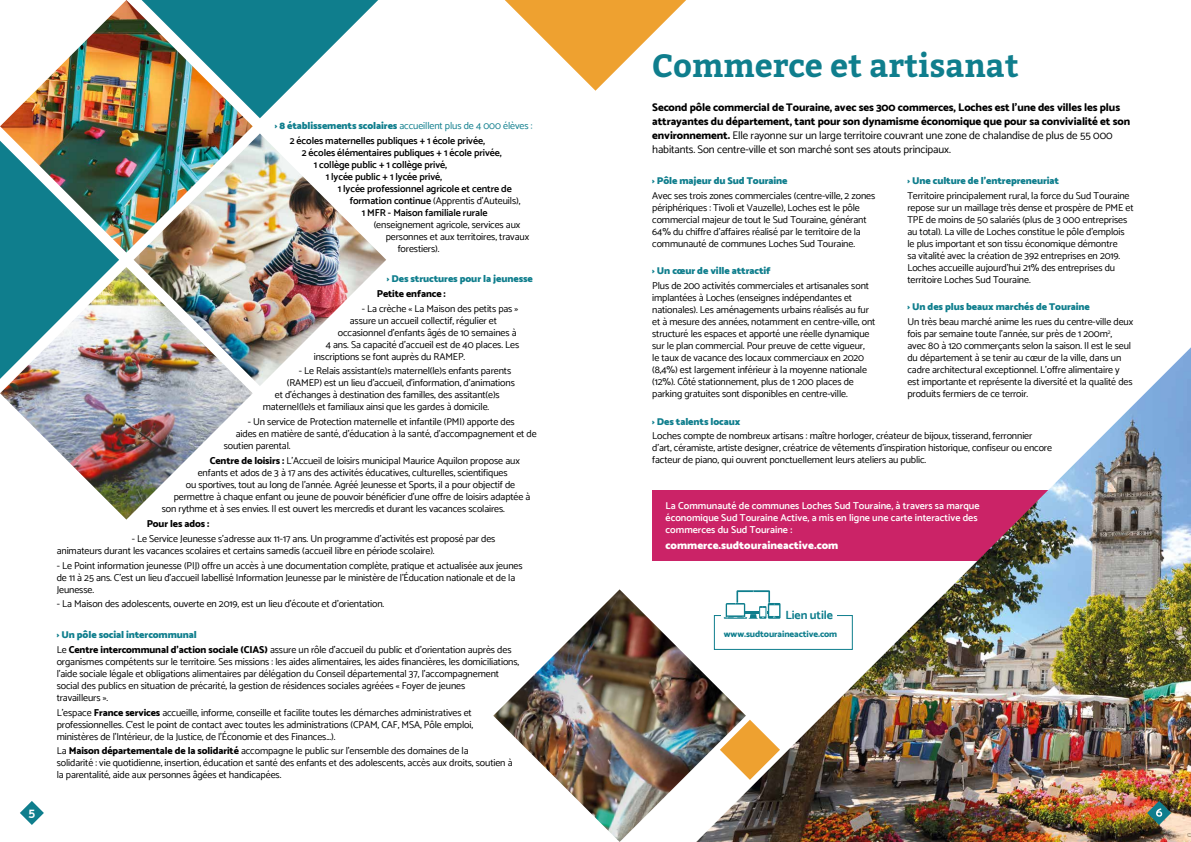
<style>
.page{position:relative;width:1191px;height:842px;background:#fff}
.page>*{position:absolute;margin:0;border:0;box-sizing:border-box;transform-origin:0 0}
.t1{font:700 32px "Bitter";color:#0f7e8d}
.t2{font:700 13px "Catamaran";color:#fff}
.t3{font:700 12px "Catamaran";letter-spacing:-.01em;color:#0f7e8d}
.t4{font:800 11px/14px "Catamaran";letter-spacing:-.01em;color:#000}
.t5{font:900 11px "Catamaran";color:#fff}
.t6{font:10px/12px "Catamaran";letter-spacing:-.01em;color:#000}
.t7{font:600 10px/14.8px "Catamaran";letter-spacing:-.01em;color:#000}
.t8{font:900 10px "Catamaran";letter-spacing:-.01em;color:#0f7e8d}
.t9{font:600 10px/12px "Catamaran";color:#fff}
.t10{font:800 10px "Catamaran";letter-spacing:-.01em;color:#000}
.t11{font:800 9px "Catamaran";letter-spacing:-.01em;color:#0f7e8d}
.s1{font-weight:900;color:#0f7e8d}
.s2{font-weight:400;color:#0f7e8d}
.s3{font-weight:600}
.s4{font-weight:800}
.s5{font-weight:400}
</style>
<div class="page">
<svg style="left:20px;top:801px;width:24px;height:24px"></svg>
<img style="left:134px;top:133px;width:252px;height:253px">
<img style="left:0;top:267px;width:253px;height:253px">
<img style="left:0;top:0;width:253px;height:253px">
<svg style="left:142px;top:0;width:236px;height:118px"></svg>
<svg style="left:505px;top:0;width:181px;height:91px"></svg>
<img style="left:493px;top:589px;width:203px;height:253px">
<svg style="left:0;top:141px;width:119px;height:238px"></svg>
<div style="left:652px;top:490px;width:405px;height:70px;background:#cb2367"></div>
<img style="left:696px;top:347px;width:495px;height:495px">
<svg style="left:1147px;top:801px;width:24px;height:24px"></svg>
<svg style="left:720px;top:720px;width:60px;height:60px"></svg>
<div style="left:714px;top:615px;width:139px;height:35px;border:1px solid #0f7e8d"></div>
<div style="left:721px;top:609px;width:115px;height:10px;background:#fff"></div>
<svg style="left:724px;top:590px;width:56px;height:29px"></svg>
<h2 class="t2" style="left:29px;top:804px;width:8px">5</h2>
<p class="t7" style="left:290px;top:118px;width:244px;text-indent:-15px"><span class="s1">› 8 établissements scolaires</span> <span class="s2">accueillent plus de 4 000 élèves :<br></span>2 écoles maternelles publiques + 1 école privée,</p>
<p class="t7" style="left:302px;top:145px;width:201px">2 écoles élémentaires publiques + 1 école privée,</p>
<p class="t7" style="left:314px;top:157px;width:135px">1 collège public + 1 collège privé,</p>
<p class="t7" style="left:326px;top:169px;width:118px">1 lycée public + 1 lycée privé,</p>
<p class="t7" style="left:338px;top:181px;width:176px">1 lycée professionnel agricole et centre de</p>
<p class="t6" style="left:350px;top:194px;width:172px"><span class="s3">formation continue</span> (Apprentis d’Auteuils),</p>
<p class="t7" style="left:362px;top:205px;width:127px">1 MFR - Maison familiale rurale</p>
<p class="t6" style="left:374px;top:218px;width:148px">(enseignement agricole, services aux</p>
<p class="t6" style="left:386px;top:230px;width:145px">personnes et aux territoires, travaux</p>
<p class="t6" style="left:398px;top:242px;width:43px">forestiers).</p>
<p class="t8" style="left:387px;top:273px;width:147px">› Des structures pour la jeunesse</p>
<p class="t10" style="left:377px;top:287px;width:71px">Petite enfance :</p>
<p class="t6" style="left:362px;top:302px;width:158px">- La crèche « La Maison des petits pas »</p>
<p class="t6" style="left:350px;top:314px;width:149px">assure un accueil collectif, régulier et</p>
<p class="t6" style="left:338px;top:326px;width:180px">occasionnel d’enfants âgés de 10 semaines à</p>
<p class="t6" style="left:326px;top:338px;width:195px">4 ans. Sa capacité d’accueil est de 40 places. Les</p>
<p class="t6" style="left:314px;top:350px;width:153px">inscriptions se font auprès du RAMEP.</p>
<p class="t6" style="left:299px;top:365px;width:214px">- Le Relais assistant(e)s maternel(le)s enfants parents</p>
<p class="t6" style="left:287px;top:377px;width:230px">(RAMEP) est un lieu d’accueil, d’information, d’animations</p>
<p class="t6" style="left:275px;top:389px;width:226px">et d’échanges à destination des familles, des assitant(e)s</p>
<p class="t6" style="left:263px;top:401px;width:228px">maternel(le)s et familiaux ainsi que les gardes à domicile.</p>
<p class="t6" style="left:248px;top:416px;width:268px">- Un service de Protection maternelle et infantile (PMI) apporte des</p>
<p class="t6" style="left:236px;top:428px;width:302px">aides en matière de santé, d’éducation à la santé, d’accompagnement et de</p>
<p class="t6" style="left:224px;top:440px;width:68px">soutien parental.</p>
<p class="t6" style="left:210px;top:455px;width:311px"><span class="s4">Centre de loisirs :</span> L’Accueil de loisirs municipal Maurice Aquilon propose aux</p>
<p class="t6" style="left:198px;top:467px;width:311px">enfants et ados de 3 à 17 ans des activités éducatives, culturelles, scientifiques</p>
<p class="t6" style="left:186px;top:479px;width:331px">ou sportives, tout au long de l’année. Agréé Jeunesse et Sports, il a pour objectif de</p>
<p class="t6" style="left:174px;top:491px;width:358px">permettre à chaque enfant ou jeune de pouvoir bénéficier d’une offre de loisirs adaptée à</p>
<p class="t6" style="left:162px;top:503px;width:345px">son rythme et à ses envies. Il est ouvert les mercredis et durant les vacances scolaires.</p>
<p class="t10" style="left:147px;top:518px;width:64px">Pour les ados :</p>
<p class="t6" style="left:57px;top:532px;width:440px;text-indent:75px">- Le Service Jeunesse s’adresse aux 11-17 ans. Un programme d’activités est proposé par des animateurs durant les vacances scolaires et certains samedis (accueil libre en période scolaire).</p>
<p class="t6" style="left:57px;top:559px;width:467px">- Le Point information jeunesse (PIJ) offre un accès à une documentation complète, pratique et actualisée aux jeunes de 11 à 25 ans. C’est un lieu d’accueil labellisé Information Jeunesse par le ministère de l’Éducation nationale et de la<br>Jeunesse.</p>
<p class="t6" style="left:57px;top:598px;width:329px">- La Maison des adolescents, ouverte en 2019, est un lieu d’écoute et d’orientation.</p>
<p class="t6" style="left:57px;top:627px;width:456px;line-height:14.8px"><span class="s1">› Un pôle social intercommunal<br></span>Le <span class="s4">Centre intercommunal d’action sociale (CIAS)</span> assure un rôle d’accueil du public et d’orientation auprès des</p>
<p class="t6" style="left:57px;top:655px;width:464px">organismes compétents sur le territoire. Ses missions : les aides alimentaires, les aides financières, les domiciliations, l’aide sociale légale et obligations alimentaires par délégation du Conseil départemental 37, l’accompagnement social des publics en situation de précarité, la gestion de résidences sociales agréées « Foyer de jeunes<br>travailleurs ».</p>
<p class="t6" style="left:57px;top:706px;width:418px">L’espace <span class="s4">France services</span> accueille, informe, conseille et facilite toutes les démarches administratives et professionnelles. C’est le point de contact avec toutes les administrations (CPAM, CAF, MSA, Pôle emploi, ministères de l’Intérieur, de la Justice, de l’Économie et des Finances...).</p>
<p class="t6" style="left:57px;top:745px;width:457px">La <span class="s4">Maison départementale de la solidarité</span> accompagne le public sur l’ensemble des domaines de la<br>solidarité : vie quotidienne, insertion, éducation et santé des enfants et des adolescents, accès aux droits, soutien à la parentalité, aide aux personnes âgées et handicapées.</p>
<h1 class="t1" style="left:652px;top:47px;width:368px">Commerce et artisanat</h1>
<p class="t4" style="left:652px;top:101px;width:479px">Second pôle commercial de Touraine, avec ses 300 commerces, Loches est l’une des villes les plus attrayantes du département, tant pour son dynamisme économique que pour sa convivialité et son environnement. <span class="s5">Elle rayonne sur un large territoire couvrant une zone de chalandise de plus de 55 000 habitants. Son centre-ville et son marché sont ses atouts principaux.</span></p>
<p class="t8" style="left:907px;top:174px;width:153px">› Une culture de l’entrepreneuriat</p>
<p class="t6" style="left:907px;top:189px;width:228px">Territoire principalement rural, la force du Sud Touraine repose sur un maillage très dense et prospère de PME et TPE de moins de 50 salariés (plus de 3 000 entreprises au total). La ville de Loches constitue le pôle d’emplois le plus important et son tissu économique démontre<br>sa vitalité avec la création de 392 entreprises en 2019.<br>Loches accueille aujourd’hui 21% des entreprises du territoire Loches Sud Touraine.</p>
<p class="t8" style="left:652px;top:174px;width:137px">› Pôle majeur du Sud Touraine</p>
<p class="t6" style="left:652px;top:189px;width:225px">Avec ses trois zones commerciales (centre-ville, 2 zones périphériques : Tivoli et Vauzelle), Loches est le pôle commercial majeur de tout le Sud Touraine, générant 64% du chiffre d’affaires réalisé par le territoire de la communauté de communes Loches Sud Touraine.</p>
<p class="t8" style="left:652px;top:265px;width:120px">› Un cœur de ville attractif</p>
<p class="t6" style="left:652px;top:280px;width:225px">Plus de 200 activités commerciales et artisanales sont implantées à Loches (enseignes indépendantes et nationales). Les aménagements urbains réalisés au fur et à mesure des années, notamment en centre-ville, ont structuré les espaces et apporté une réelle dynamique sur le plan commercial. Pour preuve de cette vigueur,<br>le taux de vacance des locaux commerciaux en 2020 (8,4%) est largement inférieur à la moyenne nationale (12%). Côté stationnement, plus de 1 200 places de parking gratuites sont disponibles en centre-ville.</p>
<p class="t8" style="left:907px;top:301px;width:184px">› Un des plus beaux marchés de Touraine</p>
<p class="t6" style="left:907px;top:316px;width:227px">Un très beau marché anime les rues du centre-ville deux fois par semaine toute l’année, sur près de 1 200m<sup>2</sup>, avec 80 à 120 commerçants selon la saison. Il est le seul du département à se tenir au cœur de la ville, dans un cadre architectural exceptionnel. L’offre alimentaire y est importante et représente la diversité et la qualité des produits fermiers de ce terroir.</p>
<p class="t8" style="left:652px;top:415px;width:90px">› Des talents locaux</p>
<p class="t6" style="left:652px;top:430px;width:401px">Loches compte de nombreux artisans : maître horloger, créateur de bijoux, tisserand, ferronnier d’art, céramiste, artiste designer, créatrice de vêtements d’inspiration historique, confiseur ou encore facteur de piano, qui ouvrent ponctuellement leurs ateliers au public.</p>
<p class="t9" style="left:665px;top:499px;width:315px">La Communauté de communes Loches Sud Touraine, à travers sa marque économique Sud Touraine Active, a mis en ligne une carte interactive des commerces du Sud Touraine :</p>
<p class="t5" style="left:665px;top:539px;width:174px">commerce.sudtouraineactive.com</p>
<p class="t3" style="left:785px;top:608px;width:49px">Lien utile</p>
<p class="t11" style="left:724px;top:629px;width:115px">www.sudtouraineactive.com</p>
</div>
